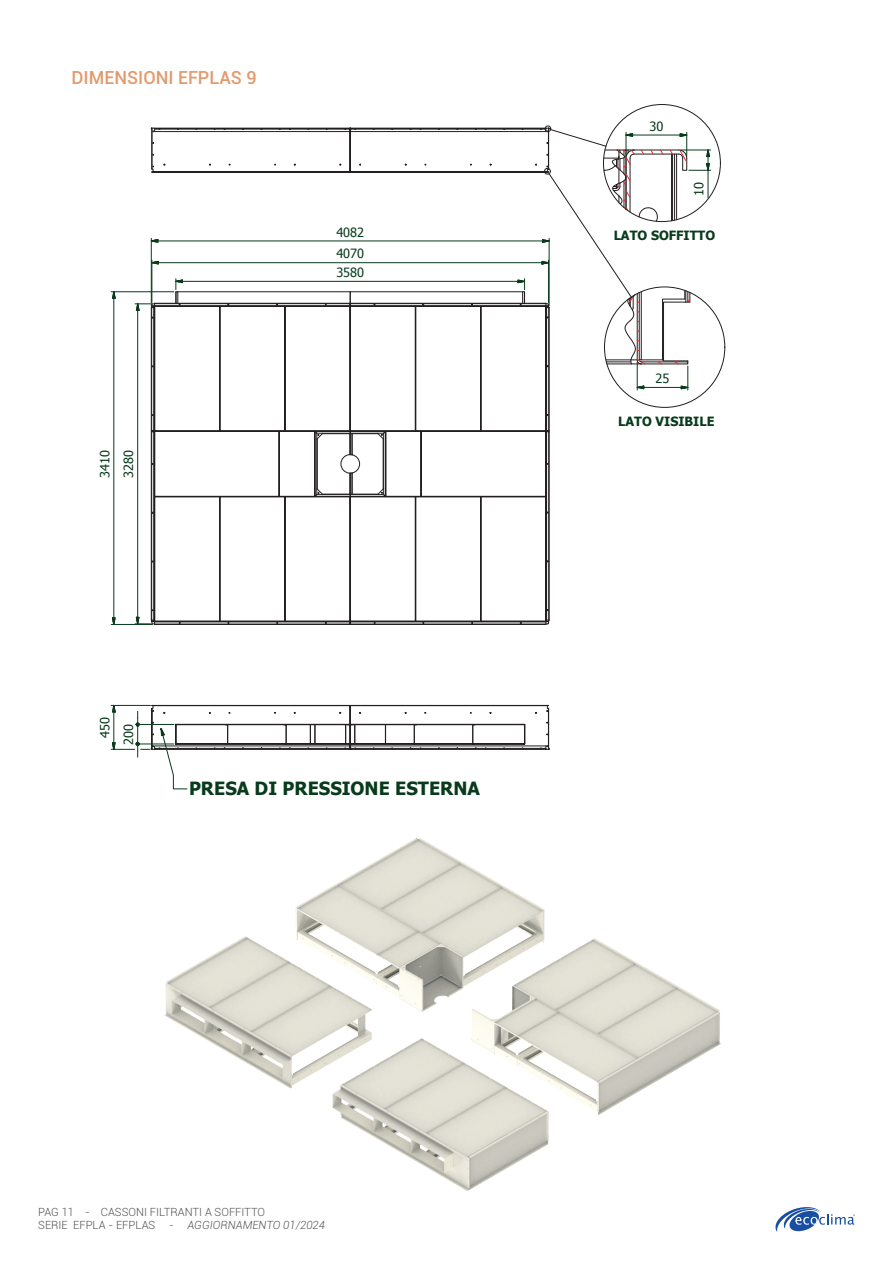
<style>
.page{position:relative;width:893px;height:1263px;background:#fff}
.page>*{position:absolute;margin:0;border:0;box-sizing:border-box;transform-origin:0 0}
.t1{font:700 18.15px "Tahoma";color:#083b1b}
.t2{font:500 18px "Roboto";color:#e29a6d}
.t3{font:12.75px "Tahoma";letter-spacing:-.005em;color:#083b1b}
.t4{font:700 12.75px "Tahoma";color:#083b1b}
.t5{font:300 11.25px/13.5px "Roboto";color:#505253}
.s1{font-style:italic}
</style>
<div class="page">
<svg style="left:775px;top:1207px;width:80px;height:25px"></svg>
<svg style="left:110px;top:104px;width:616px;height:646px"></svg>
<hr style="left:137px;top:310px;width:1px;height:307px;background:#083b1b">
<svg style="left:135px;top:610px;width:21px;height:15px"></svg>
<svg style="left:112px;top:615px;width:3px;height:11px"></svg>
<svg style="left:112px;top:290px;width:3px;height:9px"></svg>
<hr style="left:114px;top:298px;width:1px;height:320px;background:#083b1b">
<hr style="left:111px;top:624px;width:41px;height:1px;background:#083b1b">
<hr style="left:111px;top:291px;width:63px;height:1px;background:#083b1b">
<svg style="left:111px;top:704px;width:439px;height:70px"></svg>
<svg style="left:135px;top:126px;width:576px;height:264px"></svg>
<img style="left:164px;top:774px;width:557px;height:417px">
<h2 class="t2" style="left:72px;top:65px;width:187px">DIMENSIONI EFPLAS 9</h2>
<p class="t3" style="left:96px;top:478px;width:29px;rotate:-90deg">3410</p>
<p class="t3" style="left:120px;top:478px;width:29px;rotate:-90deg">3280</p>
<p class="t3" style="left:336px;top:223px;width:29px">4082</p>
<p class="t3" style="left:336px;top:245px;width:29px">4070</p>
<p class="t3" style="left:336px;top:264px;width:29px">3580</p>
<p class="t3" style="left:96px;top:738px;width:22px;rotate:-90deg">450</p>
<p class="t3" style="left:120px;top:744px;width:22px;rotate:-90deg">200</p>
<h1 class="t1" style="left:189px;top:776px;width:292px">PRESA DI PRESSIONE ESTERNA</h1>
<p class="t3" style="left:649px;top:117px;width:15px">30</p>
<p class="t3" style="left:690px;top:196px;width:15px;rotate:-90deg">10</p>
<p class="t4" style="left:614px;top:227px;width:103px">LATO SOFFITTO</p>
<p class="t3" style="left:656px;top:370px;width:15px">25</p>
<p class="t4" style="left:618px;top:413px;width:98px">LATO VISIBILE</p>
<p class="t5" style="left:38px;top:1204px;width:288px">PAG 11 - CASSONI FILTRANTI A SOFFITTO<br>SERIE EFPLA - EFPLAS - <span class="s1">AGGIORNAMENTO 01/2024</span></p>
</div>
